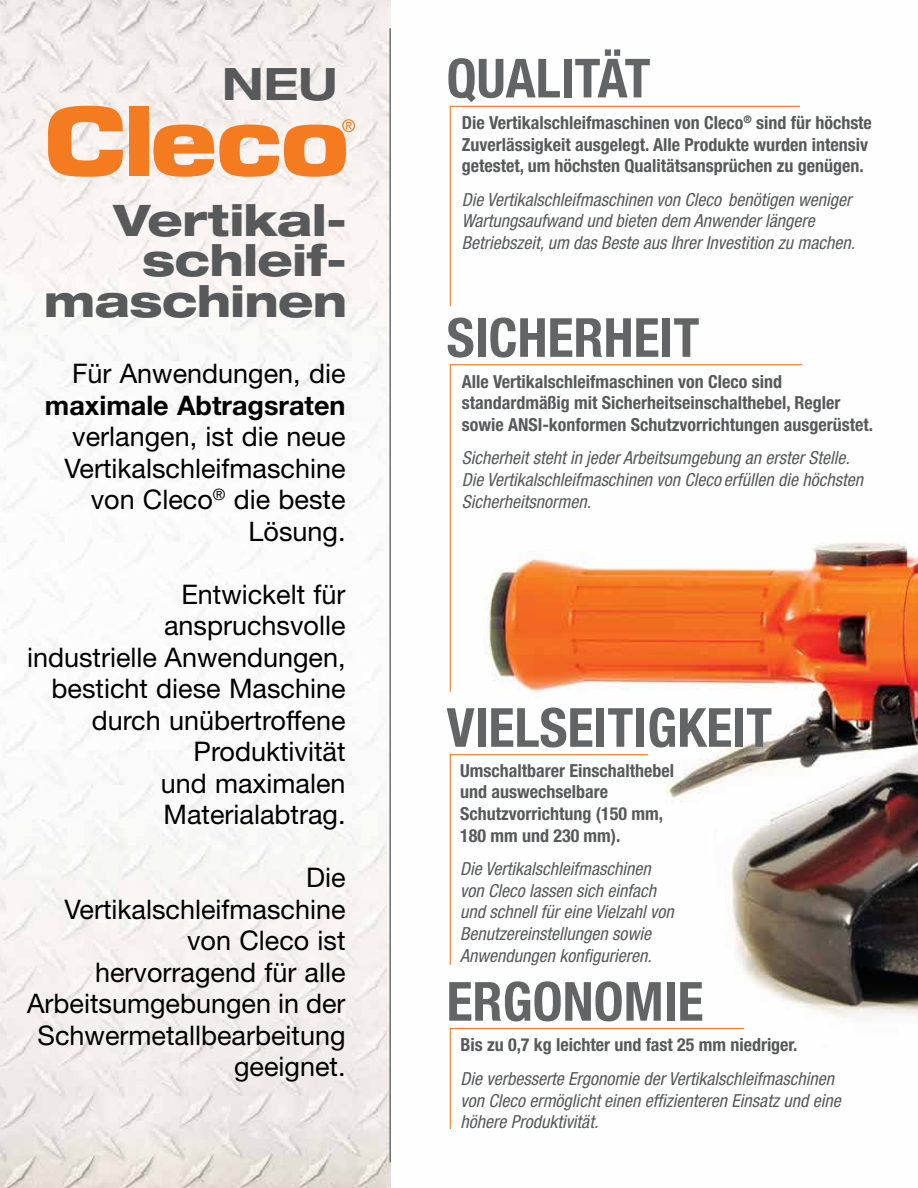
<style>
.page{position:relative;width:918px;height:1188px;background:#fff}
.page>*{position:absolute;margin:0;border:0;box-sizing:border-box;transform-origin:0 0}
.t1{font:700 condensed 54px "Helvetica Neue LT Pro";color:#636466}
.t2{font:700 expanded 44.85px "Helvetica Neue LT Pro";color:#58595b}
.t3{font:800 expanded 43.5px/40.7px "Helvetica Neue LT Pro";letter-spacing:-.01em;color:#58595b;text-align:right}
.t4{font:27px/31.5px "Helvetica Neue LT Pro";color:#000;text-align:right}
.t5{font:700 27px "Helvetica Neue LT Pro";color:#000}
.t6{font:italic condensed 18px/21.6px "Helvetica Neue LT Pro";color:#58595b}
.t7{font:700 condensed 18px/21.6px "Helvetica Neue LT Pro";color:#58595b}
</style>
<div class="page">
<img style="left:390px;top:0;width:528px;height:1188px">
<img style="left:0;top:0;width:390px;height:1188px">
<svg style="left:449px;top:1027px;width:296px;height:103px"></svg>
<svg style="left:449px;top:754px;width:200px;height:212px"></svg>
<svg style="left:449px;top:364px;width:355px;height:329px"></svg>
<svg style="left:449px;top:105px;width:352px;height:202px"></svg>
<hr style="left:389px;top:28px;width:2px;height:1134px;background:#6d6e71">
<svg style="left:48px;top:106px;width:75px;height:71px"></svg>
<div style="left:129px;top:106px;width:20px;height:70px;background:#f47b20"></div>
<svg style="left:154px;top:119px;width:201px;height:58px"></svg>
<h2 class="t2" style="left:222px;top:55px;width:117px">NEU</h2>
<h3 class="t3" style="left:44px;top:199px;width:304px">Vertikal&shy;schleif&shy;maschinen</h3>
<h3 class="t4" style="left:72px;top:357px;width:275px">Für Anwendungen, die</h3>
<h3 class="t5" style="left:45px;top:388px;width:302px">maximale Abtragsraten</h3>
<h3 class="t4" style="left:65px;top:420px;width:283px">verlangen, ist die neue<br>Vertikalschleifmaschine von Cleco<sup>®</sup> die beste<br>Lösung.</h3>
<h3 class="t4" style="left:27px;top:578px;width:320px">Entwickelt für anspruchsvolle<br>industrielle Anwendungen, besticht diese Maschine durch unübertroffene<br>Produktivität<br>und maximalen<br>Materialabtrag.</h3>
<h3 class="t4" style="left:27px;top:861px;width:320px">Die<br>Vertikalschleifmaschine von Cleco ist hervorragend für alle<br>Arbeitsumgebungen in der<br>Schwermetallbearbeitung geeignet.</h3>
<h1 class="t1" style="left:447px;top:46px;width:205px">QUALITÄT</h1>
<p class="t7" style="left:462px;top:112px;width:412px">Die Vertikalschleifmaschinen von Cleco<sup>®</sup> sind für höchste<br>Zuverlässigkeit ausgelegt. Alle Produkte wurden intensiv getestet, um höchsten Qualitätsansprüchen zu genügen.</p>
<p class="t6" style="left:462px;top:189px;width:395px">Die Vertikalschleifmaschinen von Cleco benötigen weniger<br>Wartungsaufwand und bieten dem Anwender längere<br>Betriebszeit, um das Beste aus Ihrer Investition zu machen.</p>
<h1 class="t1" style="left:447px;top:305px;width:254px">SICHERHEIT</h1>
<p class="t7" style="left:462px;top:371px;width:413px">Alle Vertikalschleifmaschinen von Cleco sind standardmäßig mit Sicherheitseinschalthebel, Regler sowie ANSI-konformen Schutzvorrichtungen ausgerüstet.</p>
<p class="t6" style="left:462px;top:448px;width:403px">Sicherheit steht in jeder Arbeitsumgebung an erster Stelle.<br>Die Vertikalschleifmaschinen von Cleco erfüllen die höchsten<br>Sicherheitsnormen.</p>
<h1 class="t1" style="left:447px;top:695px;width:327px">VIELSEITIGKEIT</h1>
<p class="t7" style="left:460px;top:760px;width:215px">Umschaltbarer Einschalthebel und auswechselbare<br>Schutzvorrichtung (150 mm,<br>180 mm und 230 mm).</p>
<p class="t6" style="left:460px;top:858px;width:215px">Die Vertikalschleifmaschinen von Cleco lassen sich einfach und schnell für eine Vielzahl von<br>Benutzereinstellungen sowie<br>Anwendungen konfigurieren.</p>
<h1 class="t1" style="left:447px;top:969px;width:258px">ERGONOMIE</h1>
<p class="t7" style="left:460px;top:1034px;width:339px">Bis zu 0,7 kg leichter und fast 25 mm niedriger.</p>
<p class="t6" style="left:460px;top:1068px;width:382px">Die verbesserte Ergonomie der Vertikalschleifmaschinen von Cleco ermöglicht einen effizienteren Einsatz und eine höhere Produktivität.</p>
</div>
